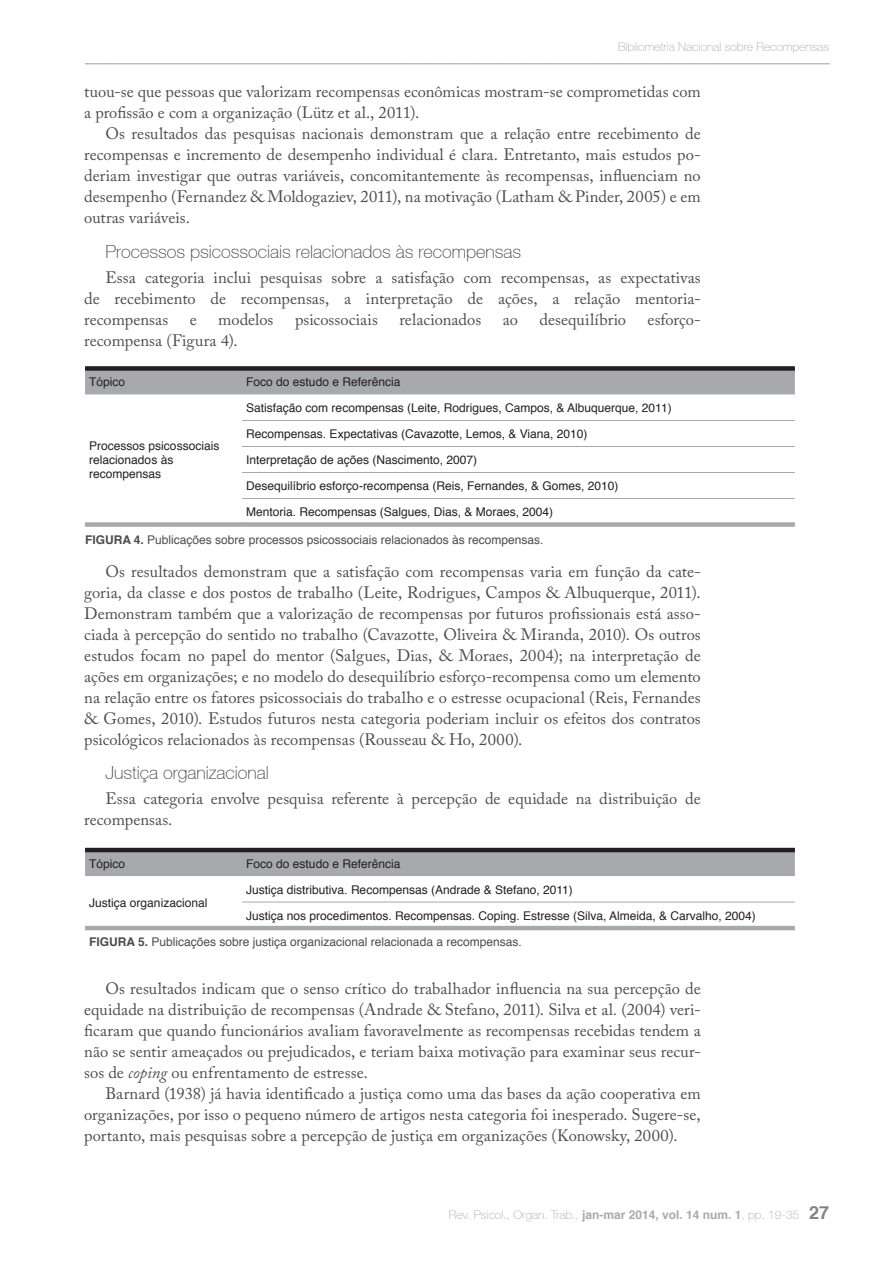
<style>
.page{position:relative;width:893px;height:1263px;background:#fff}
.page>*{position:absolute;margin:0;border:0;box-sizing:border-box;transform-origin:0 0}
.Título_2{font:100 18px "Helvetica 35";color:#3e3e3f}
.Corpo{font:16.5px/21px "Adobe Caslon Pro";color:#4b4c4d;text-align:justify}
.No_Spacing{font:12px/14.4px "Helvetica";color:#231f20}
.Título_Elemento{font:12px "Helvetica";color:#4b4c4d}
.t1{font:100 12px "Helvetica 35";color:#a8a9ad}
.s1{font-weight:700}
.s2{font-style:italic}
.s3{font-family:"Helvetica";font-weight:700}
.s4{font-family:"Helvetica";font-weight:700;font-size:18px;color:#808285}
</style>
<div class="page">
<svg style="left:85px;top:63px;width:745px;height:1px"></svg>
<div style="left:85px;top:371px;width:710px;height:23px;background:#a8a9ad"></div>
<div style="left:85px;top:366px;width:157px;height:5px;background:#231f20"></div>
<div style="left:242px;top:366px;width:553px;height:5px;background:#231f20"></div>
<hr style="left:242px;top:420px;width:553px;height:1px;background:#a8a9ad">
<hr style="left:242px;top:446px;width:553px;height:1px;background:#a8a9ad">
<hr style="left:242px;top:472px;width:553px;height:1px;background:#a8a9ad">
<hr style="left:242px;top:498px;width:553px;height:1px;background:#a8a9ad">
<div style="left:85px;top:522px;width:157px;height:5px;background:#a8a9ad"></div>
<div style="left:242px;top:522px;width:553px;height:5px;background:#a8a9ad"></div>
<div style="left:85px;top:852px;width:710px;height:24px;background:#a8a9ad"></div>
<hr style="left:242px;top:902px;width:553px;height:1px;background:#a8a9ad">
<hr style="left:85px;top:926px;width:157px;height:4px;background:#a8a9ad">
<hr style="left:242px;top:926px;width:553px;height:4px;background:#a8a9ad">
<hr style="left:85px;top:848px;width:157px;height:4px;background:#231f20">
<hr style="left:242px;top:848px;width:553px;height:4px;background:#231f20">
<p class="t1" style="left:618px;top:40px;width:213px">Bibliometria Nacional sobre Recompensas</p>
<p class="Corpo" style="left:84px;top:81px;width:618px">tuou-se que pessoas que valorizam recompensas econômicas mostram-se comprometidas com a profissão e com a organização (Lütz et al., 2011).</p>
<p class="Corpo" style="left:84px;top:123px;width:618px;text-indent:21px">Os resultados das pesquisas nacionais demonstram que a relação entre recebimento de recompensas e incremento de desempenho individual é clara. Entretanto, mais estudos po&shy;deriam investigar que outras variáveis, concomitantemente às recompensas, influenciam no desempenho (Fernandez &amp; Moldogaziev, 2011), na motivação (Latham &amp; Pinder, 2005) e em outras variáveis.</p>
<p class="Título_2" style="left:105px;top:241px;width:417px">Processos psicossociais relacionados às recompensas</p>
<p class="Corpo" style="left:84px;top:267px;width:618px;text-indent:21px">Essa categoria inclui pesquisas sobre a satisfação com recompensas, as expectativas de recebimento de recompensas, a interpretação de ações, a relação mentoria&shy;recompensas</p>
<p class="Corpo" style="left:190px;top:309px;width:9px">e</p>
<p class="Corpo" style="left:218px;top:309px;width:57px">modelos</p>
<p class="Corpo" style="left:295px;top:309px;width:84px">psicossociais</p>
<p class="Corpo" style="left:399px;top:309px;width:83px">relacionados</p>
<p class="Corpo" style="left:503px;top:309px;width:17px">ao</p>
<p class="Corpo" style="left:539px;top:309px;width:88px">desequilíbrio</p>
<p class="Corpo" style="left:648px;top:309px;width:55px">esforço-</p>
<p class="Corpo" style="left:84px;top:330px;width:155px">recompensa (Figura 4).</p>
<p class="No_Spacing" style="left:89px;top:375px;width:38px">Tópico</p>
<p class="No_Spacing" style="left:246px;top:375px;width:156px">Foco do estudo e Referência</p>
<p class="No_Spacing" style="left:246px;top:401px;width:427px">Satisfação com recompensas (Leite, Rodrigues, Campos, &amp; Albuquerque, 2011)</p>
<p class="No_Spacing" style="left:246px;top:427px;width:343px">Recompensas. Expectativas (Cavazotte, Lemos, &amp; Viana, 2010)</p>
<p class="No_Spacing" style="left:246px;top:453px;width:232px">Interpretação de ações (Nascimento, 2007)</p>
<p class="No_Spacing" style="left:246px;top:479px;width:374px">Desequilíbrio esforço-recompensa (Reis, Fernandes, &amp; Gomes, 2010)</p>
<p class="No_Spacing" style="left:246px;top:505px;width:308px">Mentoria. Recompensas (Salgues, Dias, &amp; Moraes, 2004)</p>
<p class="Título_Elemento" style="left:85px;top:530px;width:460px"><span class="s1">FIGURA 4.</span> Publicações sobre processos psicossociais relacionados às recompensas.</p>
<p class="No_Spacing" style="left:89px;top:438px;width:132px">Processos psicossociais</p>
<p class="No_Spacing" style="left:89px;top:453px;width:86px">relacionados às recompensas</p>
<p class="Corpo" style="left:84px;top:561px;width:618px;text-indent:21px">Os resultados demonstram que a satisfação com recompensas varia em função da cate&shy;goria, da classe e dos postos de trabalho (Leite, Rodrigues, Campos &amp; Albuquerque, 2011).<br>Demonstram também que a valorização de recompensas por futuros profissionais está asso&shy;ciada à percepção do sentido no trabalho (Cavazotte<span class="s2">,</span> Oliveira &amp; Miranda, 2010). Os outros estudos focam no papel do mentor (Salgues, Dias, &amp; Moraes, 2004); na interpretação de ações em organizações; e no modelo do desequilíbrio esforço-recompensa como um elemento na relação entre os fatores psicossociais do trabalho e o estresse ocupacional (Reis, Fernandes &amp; Gomes, 2010). Estudos futuros nesta categoria poderiam incluir os efeitos dos contratos psicológicos relacionados às recompensas (Rousseau &amp; Ho, 2000).</p>
<p class="Título_2" style="left:105px;top:762px;width:165px">Justiça organizacional</p>
<p class="Corpo" style="left:84px;top:788px;width:618px;text-indent:21px">Essa categoria envolve pesquisa referente à percepção de equidade na distribuição de recompensas.</p>
<p class="No_Spacing" style="left:89px;top:856px;width:38px">Tópico</p>
<p class="No_Spacing" style="left:246px;top:856px;width:156px">Foco do estudo e Referência</p>
<p class="No_Spacing" style="left:89px;top:895px;width:120px">Justiça organizacional</p>
<p class="No_Spacing" style="left:246px;top:882px;width:328px">Justiça distributiva. Recompensas (Andrade &amp; Stefano, 2011)</p>
<p class="No_Spacing" style="left:246px;top:908px;width:511px">Justiça nos procedimentos. Recompensas. Coping. Estresse (Silva, Almeida, &amp; Carvalho, 2004)</p>
<p class="Título_Elemento" style="left:89px;top:933px;width:434px"><span class="s1">FIGURA 5.</span> Publicações sobre justiça organizacional relacionada a recompensas.</p>
<p class="Corpo" style="left:84px;top:977px;width:618px;text-indent:21px">Os resultados indicam que o senso crítico do trabalhador influencia na sua percepção de equidade na distribuição de recompensas (Andrade &amp; Stefano, 2011). Silva et al<span class="s2">.</span> (2004) veri&shy;ficaram que quando funcionários avaliam favoravelmente as recompensas recebidas tendem a não se sentir ameaçados ou prejudicados, e teriam baixa motivação para examinar seus recur&shy;sos de <span class="s2">coping</span> ou enfrentamento de estresse.</p>
<p class="Corpo" style="left:84px;top:1082px;width:618px;text-indent:21px">Barnard (1938) já havia identificado a justiça como uma das bases da ação cooperativa em organizações, por isso o pequeno número de artigos nesta categoria foi inesperado. Sugere-se, portanto, mais pesquisas sobre a percepção de justiça em organizações (Konowsky, 2000).</p>
<p class="t1" style="left:449px;top:1207px;width:382px">Rev. Psicol., Organ. Trab., <span class="s3">jan-mar 2014, vol. 14 num. 1</span>, pp. 19-35 <span class="s4">27</span></p>
</div>
